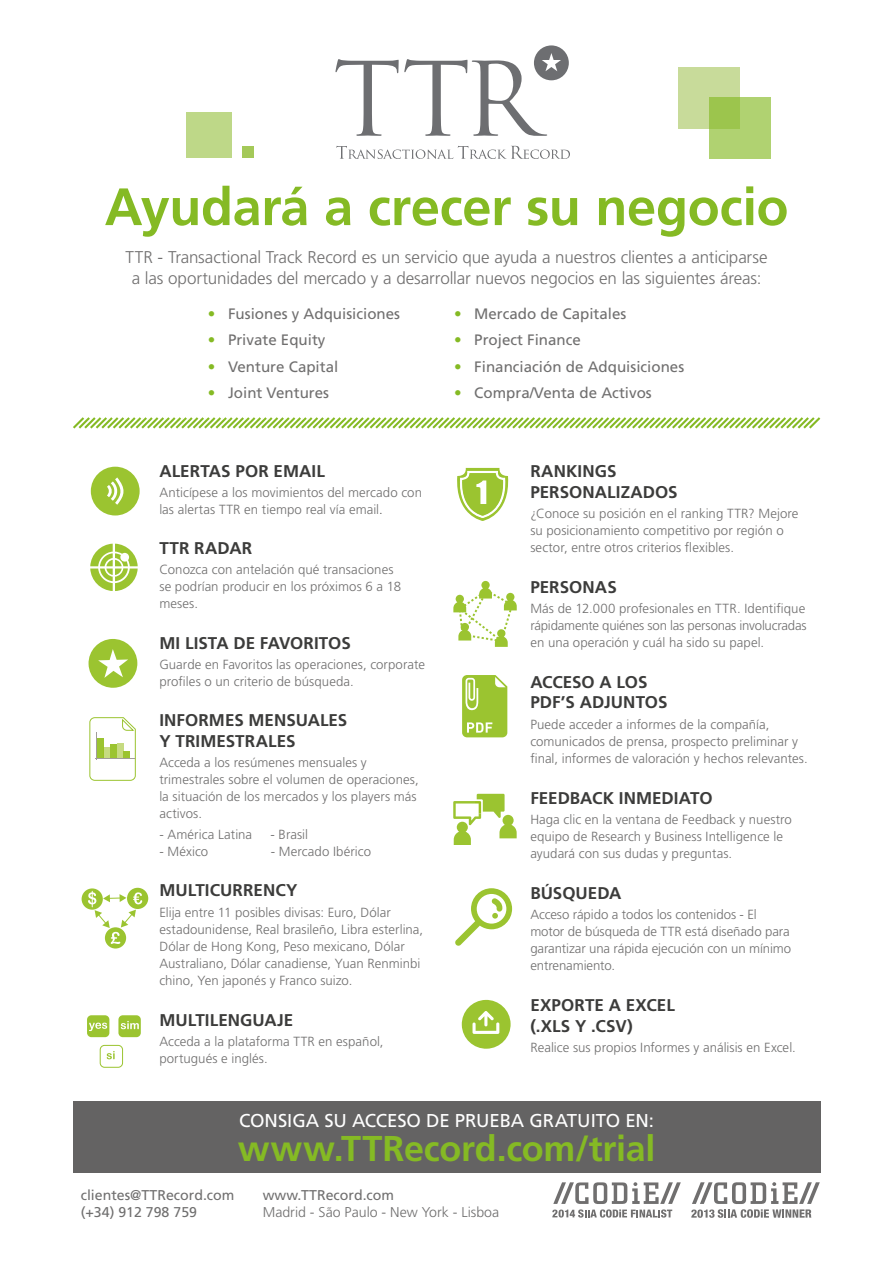
<style>
.page{position:relative;width:893px;height:1263px;background:#fff}
.page>*{position:absolute;margin:0;border:0;box-sizing:border-box;transform-origin:0 0}
.t1{font:700 52.5px "Frutiger LT Std";letter-spacing:-.01em;color:#85ba24}
.t2{font:700 35.85px "Frutiger LT Std";letter-spacing:-.005em;color:#85ba24}
.t3{font:18.6px "Frutiger LT Std";letter-spacing:-.005em;color:#fff}
.t4{font:700 16.95px/20.7px "Frutiger LT Std";letter-spacing:.005em;color:#3c3c3b}
.t5{font:300 16.95px/20.7px "Frutiger LT Std";letter-spacing:-.005em;color:#706f6f;text-align:center}
.t6{font:15.15px "Frutiger LT Std";color:#706f6f}
.t7{font:14.1px/17px "Frutiger LT Std";color:#706f6f}
.t8{font:300 14.1px "Frutiger LT Std";color:#706f6f}
.t9{font:300 13.2px/17px "Frutiger LT Std";letter-spacing:.005em;color:#706f6f}
.s1{color:#85ba24}
.s2{color:#575756}
</style>
<div class="page">
<div style="left:678px;top:67px;width:61px;height:61px;background:#c8db9a"></div>
<svg style="left:709px;top:97px;width:61px;height:62px;background:#aace67"></svg>
<div style="left:187px;top:113px;width:45px;height:45px;background:#bed888"></div>
<div style="left:242px;top:146px;width:11px;height:12px;background:#a4c959"></div>
<svg style="left:73px;top:417px;width:748px;height:12px"></svg>
<svg style="left:553px;top:1182px;width:128px;height:35px"></svg>
<svg style="left:691px;top:1182px;width:129px;height:36px"></svg>
<div style="left:73px;top:1101px;width:747px;height:72px;background:#646363"></div>
<div style="left:91px;top:467px;width:49px;height:48px;background:#9bc430;border-radius:50%"></div>
<svg style="left:107px;top:477px;width:17px;height:28px"></svg>
<svg style="left:90px;top:544px;width:48px;height:47px"></svg>
<div style="left:88px;top:638px;width:50px;height:50px;background:#9bc430;border-radius:50%"></div>
<svg style="left:98px;top:649px;width:30px;height:29px"></svg>
<svg style="left:89px;top:717px;width:47px;height:64px"></svg>
<div style="left:82px;top:888px;width:21px;height:22px;background:#9bc430;border-radius:50%"></div>
<div style="left:105px;top:927px;width:21px;height:21px;background:#9bc430;border-radius:50%"></div>
<div style="left:127px;top:888px;width:21px;height:21px;background:#9bc430;border-radius:50%"></div>
<svg style="left:88px;top:891px;width:54px;height:53px"></svg>
<div style="left:87px;top:1015px;width:22px;height:22px;background:#9bc430;border-radius:4px"></div>
<svg style="left:89px;top:1023px;width:18px;height:8px"></svg>
<div style="left:118px;top:1015px;width:23px;height:22px;background:#9bc430;border-radius:4px"></div>
<svg style="left:121px;top:1021px;width:18px;height:8px"></svg>
<div style="left:100px;top:1045px;width:23px;height:23px;border:1px solid #9bc430;border-radius:4px"></div>
<svg style="left:107px;top:1051px;width:8px;height:8px"></svg>
<svg style="left:457px;top:467px;width:52px;height:54px"></svg>
<svg style="left:453px;top:581px;width:64px;height:66px"></svg>
<svg style="left:462px;top:675px;width:45px;height:62px;background:#aacd50"></svg>
<svg style="left:453px;top:794px;width:64px;height:50px"></svg>
<svg style="left:455px;top:888px;width:57px;height:58px"></svg>
<div style="left:461px;top:999px;width:50px;height:49px;background:#9bc430;border-radius:50%"></div>
<svg style="left:472px;top:1011px;width:27px;height:23px"></svg>
<svg style="left:336px;top:146px;width:234px;height:13px"></svg>
<svg style="left:335px;top:45px;width:234px;height:91px"></svg>
<h1 class="t1" style="left:105px;top:176px;width:685px">AYUDARÁ A CRECER SU NEGOCIO</h1>
<p class="t5" style="left:126px;top:247px;width:643px">TTR - Transactional Track Record es un servicio que ayuda a nuestros clientes a anticiparse a las oportunidades del mercado y a desarrollar nuevos negocios en las siguientes áreas:</p>
<p class="t6" style="left:208px;top:305px;width:194px"><span class="s1">•</span> Fusiones y Adquisiciones</p>
<p class="t6" style="left:454px;top:305px;width:174px"><span class="s1">•</span> Mercado de Capitales</p>
<p class="t6" style="left:208px;top:331px;width:119px"><span class="s1">•</span> Private Equity</p>
<p class="t6" style="left:454px;top:331px;width:128px"><span class="s1">•</span> Project Finance</p>
<p class="t6" style="left:208px;top:358px;width:132px"><span class="s1">•</span> Venture Capital</p>
<p class="t6" style="left:454px;top:358px;width:232px"><span class="s1">•</span> Financiación de Adquisiciones</p>
<p class="t6" style="left:208px;top:384px;width:123px"><span class="s1">•</span> Joint Ventures</p>
<p class="t6" style="left:454px;top:384px;width:199px"><span class="s1">•</span> Compra/Venta de Activos</p>
<p class="t4" style="left:159px;top:461px;width:167px">ALERTAS POR EMAIL</p>
<p class="t9" style="left:159px;top:484px;width:264px">Anticípese a los movimientos del mercado con las alertas TTR en tiempo real vía email<span class="s2">.</span></p>
<p class="t4" style="left:159px;top:538px;width:11px">TTR</p>
<p class="t4" style="left:194px;top:538px;width:58px">RADAR</p>
<p class="t9" style="left:159px;top:561px;width:243px">Conozca con antelación qué transaciones se podrían producir en los próximos 6 a 18 meses.</p>
<p class="t4" style="left:159px;top:633px;width:193px">MI LISTA DE FAVORITOS</p>
<p class="t9" style="left:159px;top:657px;width:267px">Guarde en Favoritos las operaciones, corporate profiles o un criterio de búsqueda.</p>
<p class="t4" style="left:159px;top:710px;width:188px">INFORMES MENSUALES<br>Y TRIMESTRALES</p>
<p class="t9" style="left:159px;top:754px;width:261px">Acceda a los resúmenes mensuales y trimestrales sobre el volumen de operaciones, la situación de los mercados y los players más activos.</p>
<p class="t9" style="left:159px;top:826px;width:94px">- América Latina</p>
<p class="t9" style="left:271px;top:826px;width:39px">- Brasil</p>
<p class="t9" style="left:159px;top:843px;width:50px">- México</p>
<p class="t9" style="left:271px;top:843px;width:102px">- Mercado Ibérico</p>
<p class="t4" style="left:159px;top:880px;width:48px">MU LTICURRENCY</p>
<p class="t9" style="left:159px;top:904px;width:265px">Elija entre 11 posibles divisas: Euro, Dólar estadounidense, Real brasileño, Libra esterlina, Dólar de Hong Kong, Peso mexicano, Dólar Australiano, Dólar canadiense, Yuan Renminbi chino, Yen japonés y Franco suizo.</p>
<p class="t4" style="left:159px;top:1009px;width:71px">MU LTI LENGU</p>
<p class="t4" style="left:264px;top:1009px;width:28px">AJE</p>
<p class="t9" style="left:159px;top:1033px;width:226px">Acceda a la plataforma TTR en español, portugués e inglés.</p>
<p class="t4" style="left:530px;top:461px;width:113px">RANKINGS<br>PERSO NALIZADOS</p>
<p class="t9" style="left:530px;top:505px;width:270px">¿Conoce su posición en el ranking TTR? Mejore su posicionamiento competitivo por región o sector, entre otros criterios flexibles.</p>
<p class="t4" style="left:530px;top:576px;width:88px">PERSONAS</p>
<p class="t9" style="left:530px;top:600px;width:278px;text-align:justify">Más de 12.000 profesionales en TTR. Identifique rápidamente quiénes son las personas involucradas en una operación y cuál ha sido su papel.</p>
<p class="t4" style="left:530px;top:671px;width:119px">ACCESO A LOS<br>PDF’S ADJUNT</p>
<p class="t4" style="left:645px;top:692px;width:24px">OS</p>
<p class="t9" style="left:530px;top:716px;width:279px">Puede acceder a informes de la compañía, comunicados de prensa, prospecto preliminar y final, informes de valoración y hechos relevantes.</p>
<p class="t4" style="left:530px;top:787px;width:100px">FEEDBACK INME</p>
<p class="t4" style="left:662px;top:787px;width:53px">DIATO</p>
<p class="t9" style="left:530px;top:811px;width:263px">Haga clic en la ventana de Feedback y nuestro equipo de Research y Business Intelligence le ayudará con sus dudas y preguntas.</p>
<p class="t4" style="left:530px;top:882px;width:93px">BÚSQUEDA</p>
<p class="t9" style="left:530px;top:906px;width:262px">Acceso rápido a todos los contenidos - El motor de búsqueda de TTR está diseñado para garantizar una rápida ejecución con un mínimo entrenamiento.</p>
<p class="t4" style="left:530px;top:994px;width:12px">EXPO</p>
<p class="t4" style="left:574px;top:994px;width:98px">RTE A EXCEL</p>
<p class="t4" style="left:530px;top:1015px;width:22px">(.XLS</p>
<p class="t4" style="left:575px;top:1015px;width:59px">Y .CSV)</p>
<p class="t9" style="left:530px;top:1039px;width:267px">Realice sus propios Informes y análisis en Excel.</p>
<h3 class="t3" style="left:239px;top:1110px;width:417px">CONSIGA SU ACCESO DE PRUEBA GRATUITO EN:</h3>
<h2 class="t2" style="left:238px;top:1128px;width:419px">WWW.TTRECORD.COM/TRIAL</h2>
<p class="t7" style="left:81px;top:1187px;width:155px">clientes@TTRecord.com (+34) 912 798 759</p>
<p class="t7" style="left:263px;top:1187px;width:133px">www.TTRecord.com</p>
<p class="t8" style="left:263px;top:1204px;width:238px">Madrid - São Paulo - New York - Lisboa</p>
</div>
